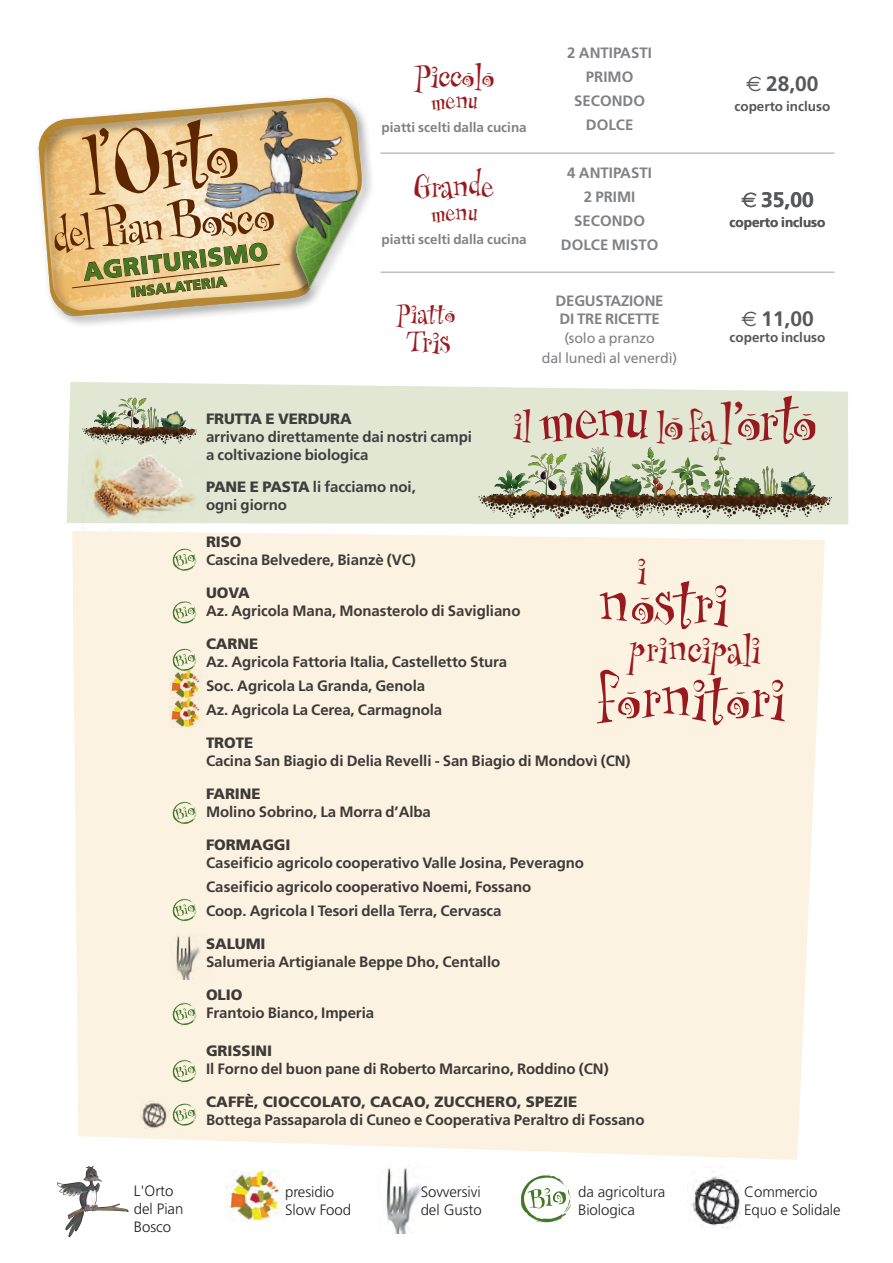
<style>
.page{position:relative;width:893px;height:1263px;background:#fff}
.page>*{position:absolute;margin:0;border:0;box-sizing:border-box;transform-origin:0 0}
.t1{font:55.2px "Uncle Stinky";letter-spacing:.005em;color:#981a1e}
.t2{font:34.65px "Uncle Stinky";letter-spacing:.005em;color:#981a1e}
.t3{font:28.5px "Uncle Stinky";letter-spacing:.005em;color:#981a1e}
.t4{font:900 24.6px "Frutiger";color:#417926}
.t5{font:24px "Uncle Stinky";color:#981a1e}
.t6{font:22.5px "Uncle Stinky";letter-spacing:.005em;color:#981a1e}
.t7{font:700 21px "Frutiger";color:#57585a}
.t8{font:700 15px/24px "Frutiger";letter-spacing:-.005em;color:#3e3e3f}
.t9{font:900 15px "Frutiger";letter-spacing:-.005em;color:#3e3e3f}
.t10{font:300 15px "Frutiger";letter-spacing:-.005em;color:#231f20}
.t11{font:700 15px "Frutiger";color:#808285}
.t12{font:14.25px "Frutiger";letter-spacing:-.01em;color:#808285}
.t13{font:900 13.8px "Frutiger";color:#417926}
.t14{font:700 13.5px "Frutiger";color:#808285}
.t15{font:700 13.5px "Frutiger";color:#57585a}
.s1{font-size:26.4px}
.s2{font-family:"Euro Sans";font-weight:400}
.s3{font-size:34.65px}
.s4{font-size:52.5px}
.s5{font-size:34.5px}
.s6{font-size:45px}
.s7{font-size:44.55px}
.s8{font-size:66.15px}
</style>
<div class="page">
<div style="left:72px;top:531px;width:753px;height:629px;background:#fcf2e1"></div>
<img style="left:687px;top:1171px;width:54px;height:57px">
<img style="left:141px;top:1100px;width:28px;height:30px">
<svg style="left:521px;top:1174px;width:50px;height:48px"></svg>
<img style="left:57px;top:1165px;width:72px;height:73px">
<div style="left:33px;top:93px;width:341px;height:235px;background:#231f20;opacity:.5"></div>
<svg style="left:38px;top:97px;width:324px;height:220px"></svg>
<img style="left:37px;top:103px;width:317px;height:205px">
<div style="left:287px;top:190px;width:74px;height:108px;background:#231f20;opacity:.6"></div>
<div style="left:197px;top:85px;width:180px;height:196px;background:#231f20;opacity:.65"></div>
<svg style="left:294px;top:249px;width:66px;height:39px"></svg>
<svg style="left:54px;top:119px;width:227px;height:179px"></svg>
<img style="left:190px;top:97px;width:181px;height:152px">
<img style="left:226px;top:1169px;width:54px;height:53px">
<img style="left:386px;top:1165px;width:36px;height:68px">
<img style="left:171px;top:934px;width:43px;height:45px">
<hr style="left:381px;top:153px;width:453px;height:1px;background:#9d9fa2">
<hr style="left:381px;top:272px;width:453px;height:1px;background:#9d9fa2">
<svg style="left:172px;top:548px;width:24px;height:23px"></svg>
<svg style="left:172px;top:601px;width:24px;height:23px"></svg>
<svg style="left:172px;top:648px;width:24px;height:22px"></svg>
<svg style="left:172px;top:801px;width:24px;height:23px"></svg>
<svg style="left:172px;top:899px;width:24px;height:23px"></svg>
<svg style="left:172px;top:1003px;width:24px;height:23px"></svg>
<svg style="left:172px;top:1060px;width:24px;height:23px"></svg>
<svg style="left:172px;top:1103px;width:24px;height:23px"></svg>
<img style="left:170px;top:670px;width:32px;height:57px">
<div style="left:67px;top:382px;width:781px;height:142px;background:#e1e7d3"></div>
<img style="left:478px;top:447px;width:354px;height:71px">
<img style="left:82px;top:393px;width:118px;height:51px">
<img style="left:82px;top:446px;width:127px;height:78px">
<p class="t4" style="left:82px;top:258px;width:187px;rotate:-7deg">AGRITURISMO</p>
<p class="t13" style="left:129px;top:284px;width:83px;rotate:-7deg">INSA LAT ERIA</p>
<p class="t3" style="left:413px;top:55px;width:82px">Piccolo</p>
<p class="t6" style="left:431px;top:85px;width:48px">menu</p>
<p class="t11" style="left:567px;top:44px;width:86px">2 antipasti</p>
<p class="t11" style="left:586px;top:68px;width:49px">primo</p>
<p class="t11" style="left:574px;top:92px;width:72px">secondo</p>
<p class="t14" style="left:381px;top:120px;width:147px">piatti scelti dalla cucina</p>
<p class="t11" style="left:586px;top:116px;width:49px">dolce</p>
<p class="t11" style="left:567px;top:164px;width:86px">4 antipasti</p>
<p class="t11" style="left:584px;top:188px;width:53px">2 primi</p>
<p class="t11" style="left:574px;top:212px;width:72px">secondo</p>
<p class="t11" style="left:561px;top:236px;width:99px">dolce misto</p>
<p class="t3" style="left:413px;top:167px;width:83px">Grande</p>
<p class="t6" style="left:431px;top:197px;width:48px">menu</p>
<p class="t14" style="left:381px;top:231px;width:147px">piatti scelti dalla cucina</p>
<p class="t5" style="left:395px;top:296px;width:61px">Pia<span class="s1">tt</span>o</p>
<p class="t3" style="left:406px;top:321px;width:46px">Tris</p>
<p class="t11" style="left:556px;top:292px;width:110px">degustazione</p>
<p class="t11" style="left:559px;top:310px;width:102px">di tre ricette</p>
<p class="t12" style="left:564px;top:330px;width:92px">(solo a pranzo</p>
<p class="t12" style="left:542px;top:349px;width:137px">dal lunedì al venerdì)</p>
<p class="t7" style="left:746px;top:72px;width:74px"><span class="s2">€</span> 28,00</p>
<p class="t15" style="left:734px;top:98px;width:97px">coperto incluso</p>
<p class="t7" style="left:741px;top:187px;width:74px"><span class="s2">€</span> 35,00</p>
<p class="t15" style="left:730px;top:214px;width:97px">coperto incluso</p>
<p class="t7" style="left:741px;top:306px;width:74px"><span class="s2">€</span> 11,00</p>
<p class="t15" style="left:730px;top:330px;width:97px">coperto incluso</p>
<p class="t9" style="left:206px;top:410px;width:147px">FRUTTA E VERDURA</p>
<p class="t8" style="left:206px;top:425px;width:267px">arrivano direttamente dai nostri campi</p>
<p class="t8" style="left:206px;top:443px;width:164px">a coltivazione biologica</p>
<p class="t9" style="left:206px;top:477px;width:76px">PANE E PASTA</p>
<p class="t8" style="left:313px;top:474px;width:104px">li facciamo noi,</p>
<p class="t8" style="left:206px;top:492px;width:83px">ogni giorno</p>
<p class="t1" style="left:513px;top:379px;width:304px"><span class="s3">il</span> me<span class="s4">n</span>u <span class="s5">l</span><span class="s6">o</span> <span class="s5">fa</span> <span class="s7">l’</span>or<span class="s8">t</span>o</p>
<p class="t10" style="left:134px;top:1182px;width:41px">L'Orto</p>
<p class="t10" style="left:134px;top:1200px;width:51px">del Pian</p>
<p class="t10" style="left:134px;top:1218px;width:39px">Bosco</p>
<p class="t9" style="left:206px;top:533px;width:37px">RISO</p>
<p class="t8" style="left:206px;top:548px;width:211px">Cascina Belvedere, Bianzè (VC)</p>
<p class="t9" style="left:206px;top:584px;width:45px">UOVA</p>
<p class="t8" style="left:206px;top:599px;width:316px">Az. Agricola Mana, Monasterolo di Savigliano</p>
<p class="t9" style="left:206px;top:635px;width:54px">CARNE</p>
<p class="t8" style="left:206px;top:650px;width:303px">Az. Agricola Fattoria Italia, Castelletto Stura<br>Soc. Agricola La Granda, Genola<br>Az. Agricola La Cerea, Carmagnola</p>
<p class="t9" style="left:206px;top:734px;width:47px">TROTE</p>
<p class="t8" style="left:206px;top:749px;width:426px">Cacina San Biagio di Delia Revelli - San Biagio di Mondovì (CN)</p>
<p class="t9" style="left:206px;top:785px;width:56px">FARINE</p>
<p class="t8" style="left:206px;top:800px;width:226px">Molino Sobrino, La Morra d’Alba</p>
<p class="t9" style="left:206px;top:836px;width:86px">FORMAGGI</p>
<p class="t8" style="left:206px;top:851px;width:380px">Caseificio agricolo cooperativo Valle Josina, Peveragno<br>Caseificio agricolo cooperativo Noemi, Fossano<br>Coop. Agricola I Tesori della Terra, Cervasca</p>
<p class="t9" style="left:206px;top:935px;width:61px">SALUMI</p>
<p class="t8" style="left:206px;top:950px;width:296px">Salumeria Artigianale Beppe Dho, Centallo</p>
<p class="t9" style="left:206px;top:986px;width:38px">OLIO</p>
<p class="t8" style="left:206px;top:1001px;width:170px">Frantoio Bianco, Imperia</p>
<p class="t9" style="left:206px;top:1041px;width:68px">GRISSINI</p>
<p class="t8" style="left:206px;top:1056px;width:404px">Il Forno del buon pane di Roberto Marcarino, Roddino (CN)</p>
<p class="t9" style="left:206px;top:1092px;width:249px">CAFF È, CIOCCOLATO, CACAO, ZUCC</p>
<p class="t9" style="left:475px;top:1092px;width:104px">HERO, SPEZIE</p>
<p class="t8" style="left:206px;top:1107px;width:440px">Bottega Passaparola di Cuneo e Cooperativa Peraltro di Fossano</p>
<p class="t2" style="left:637px;top:545px;width:10px">i</p>
<p class="t1" style="left:599px;top:563px;width:130px">nos<span class="s8">t</span>ri</p>
<p class="t2" style="left:629px;top:624px;width:132px">principali</p>
<p class="t1" style="left:599px;top:658px;width:187px">forni<span class="s8">t</span>ori</p>
<p class="t10" style="left:285px;top:1183px;width:51px">presidio</p>
<p class="t10" style="left:285px;top:1201px;width:68px">Slow Food</p>
<p class="t10" style="left:421px;top:1183px;width:62px">Sovversivi</p>
<p class="t10" style="left:421px;top:1201px;width:63px">del Gusto</p>
<p class="t10" style="left:578px;top:1183px;width:89px">da agricoltura</p>
<p class="t10" style="left:578px;top:1201px;width:58px">Biologica</p>
<p class="t10" style="left:744px;top:1183px;width:75px">Commercio</p>
<p class="t10" style="left:744px;top:1201px;width:98px">Equo e Solidale</p>
</div>
